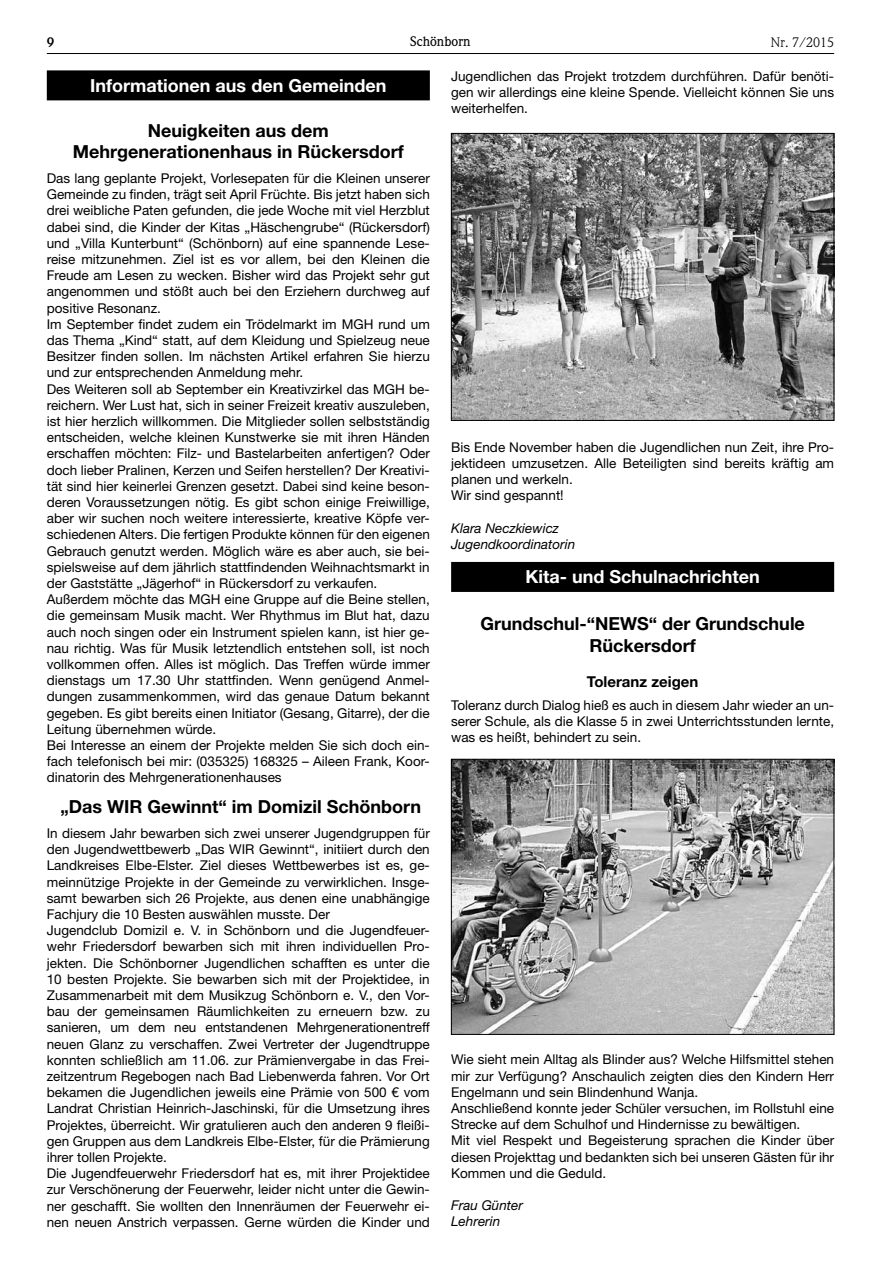
<style>
.page{position:relative;width:881px;height:1263px;background:#fff}
.page>*{position:absolute;margin:0;border:0;box-sizing:border-box;transform-origin:0 0}
.t1{font:700 18px/21.6px "Helvetica Neue LT";color:#000;text-align:center}
.t2{font:700 18px "Helvetica Neue LT";color:#fff}
.t3{font:700 15px "Helvetica Neue LT";color:#000}
.t4{font:13.5px/16.2px "Helvetica Neue LT";color:#000}
.t5{font:italic 13.5px/16.2px "Helvetica Neue LT";color:#000}
.t6{font:500 13.5px "Weidemann";color:#000}
.t7{font:13.5px "Weidemann";color:#000}
.t8{font:700 13.5px "Weidemann";color:#000}
</style>
<div class="page">
<hr style="left:47px;top:53px;width:786px;height:1px;background:#000">
<div style="left:47px;top:70px;width:382px;height:30px;background:#000"></div>
<div style="left:451px;top:562px;width:382px;height:30px;background:#000"></div>
<img style="left:453px;top:135px;width:378px;height:284px">
<div style="left:451px;top:133px;width:382px;height:288px;border:1px solid #000"></div>
<img style="left:453px;top:761px;width:378px;height:272px">
<div style="left:451px;top:759px;width:382px;height:276px;border:1px solid #000"></div>
<p class="t8" style="left:47px;top:34px;width:9px">9</p>
<p class="t6" style="left:410px;top:34px;width:62px">Schönborn</p>
<p class="t7" style="left:770px;top:34px;width:65px">Nr. 7/2015</p>
<h1 class="t2" style="left:90px;top:74px;width:297px">Informationen aus den Gemeinden</h1>
<h1 class="t1" style="left:73px;top:119px;width:332px">Neuigkeiten aus dem<br>Mehrgenerationenhaus in Rückersdorf</h1>
<p class="t4" style="left:47px;top:170px;width:384px">Das lang geplante Projekt, Vorlesepaten für die Kleinen unserer Gemeinde zu finden, trägt seit April Früchte. Bis jetzt haben sich drei weibliche Paten gefunden, die jede Woche mit viel Herzblut dabei sind, die Kinder der Kitas „Häschengrube“ (Rückersdorf) und „Villa Kunterbunt“ (Schönborn) auf eine spannende Lese&shy;reise mitzunehmen. Ziel ist es vor allem, bei den Kleinen die Freude am Lesen zu wecken. Bisher wird das Projekt sehr gut angenommen und stößt auch bei den Erziehern durchweg auf positive Resonanz.<br>Im September findet zudem ein Trödelmarkt im MGH rund um das Thema „Kind“ statt, auf dem Kleidung und Spielzeug neue Besitzer finden sollen. Im nächsten Artikel erfahren Sie hierzu und zur entsprechenden Anmeldung mehr.<br>Des Weiteren soll ab September ein Kreativzirkel das MGH be&shy;reichern. Wer Lust hat, sich in seiner Freizeit kreativ auszuleben, ist hier herzlich willkommen. Die Mitglieder sollen selbstständig entscheiden, welche kleinen Kunstwerke sie mit ihren Händen erschaffen möchten: Filz- und Bastelarbeiten anfertigen? Oder doch lieber Pralinen, Kerzen und Seifen herstellen? Der Kreativi&shy;tät sind hier keinerlei Grenzen gesetzt. Dabei sind keine beson&shy;deren Voraussetzungen nötig. Es gibt schon einige Freiwillige, aber wir suchen noch weitere interessierte, kreative Köpfe ver&shy;schiedenen Alters. Die fertigen Produkte können für den eigenen Gebrauch genutzt werden. Möglich wäre es aber auch, sie bei&shy;spielsweise auf dem jährlich stattfindenden Weihnachtsmarkt in der Gaststätte „Jägerhof“ in Rückersdorf zu verkaufen.<br>Außerdem möchte das MGH eine Gruppe auf die Beine stellen, die gemeinsam Musik macht. Wer Rhythmus im Blut hat, dazu auch noch singen oder ein Instrument spielen kann, ist hier ge&shy;nau richtig. Was für Musik letztendlich entstehen soll, ist noch vollkommen offen. Alles ist möglich. Das Treffen würde immer dienstags um 17.30 Uhr stattfinden. Wenn genügend Anmel&shy;dungen zusammenkommen, wird das genaue Datum bekannt gegeben. Es gibt bereits einen Initiator (Gesang, Gitarre), der die Leitung übernehmen würde.<br>Bei Interesse an einem der Projekte melden Sie sich doch ein&shy;fach telefonisch bei mir: (035325) 168325 – Aileen Frank, Koor&shy;dinatorin des Mehrgenerationenhauses</p>
<h1 class="t1" style="left:60px;top:796px;width:362px">„Das WIR Gewinnt“ im Domizil Schönborn</h1>
<p class="t4" style="left:47px;top:825px;width:384px">In diesem Jahr bewarben sich zwei unserer Jugendgruppen für den Jugendwettbewerb „Das WIR Gewinnt“, initiiert durch den Landkreises Elbe-Elster. Ziel dieses Wettbewerbes ist es, ge&shy;meinnützige Projekte in der Gemeinde zu verwirklichen. Insge&shy;samt bewarben sich 26 Projekte, aus denen eine unabhängige Fachjury die 10 Besten auswählen musste. Der<br>Jugendclub Domizil e. V. in Schönborn und die Jugendfeuer&shy;wehr Friedersdorf bewarben sich mit ihren individuellen Pro&shy;jekten. Die Schönborner Jugendlichen schafften es unter die 10 besten Projekte. Sie bewarben sich mit der Projektidee, in Zusammenarbeit mit dem Musikzug Schönborn e. V., den Vor&shy;bau der gemeinsamen Räumlichkeiten zu erneuern bzw. zu sanieren, um dem neu entstandenen Mehrgenerationentreff neuen Glanz zu verschaffen. Zwei Vertreter der Jugendtruppe konnten schließlich am 11.06. zur Prämienvergabe in das Frei&shy;zeitzentrum Regebogen nach Bad Liebenwerda fahren. Vor Ort bekamen die Jugendlichen jeweils eine Prämie von 500 € vom Landrat Christian Heinrich-Jaschinski, für die Umsetzung ihres Projektes, überreicht. Wir gratulieren auch den anderen 9 fleißi&shy;gen Gruppen aus dem Landkreis Elbe-Elster, für die Prämierung ihrer tollen Projekte.<br>Die Jugendfeuerwehr Friedersdorf hat es, mit ihrer Projektidee zur Verschönerung der Feuerwehr, leider nicht unter die Gewin&shy;ner geschafft. Sie wollten den Innenräumen der Feuerwehr ei&shy;nen neuen Anstrich verpassen. Gerne würden die Kinder und</p>
<p class="t4" style="left:451px;top:68px;width:384px;text-align:justify">Jugendlichen das Projekt trotzdem durchführen. Dafür benöti&shy;gen wir allerdings eine kleine Spende. Vielleicht können Sie uns weiterhelfen.</p>
<p class="t4" style="left:451px;top:438px;width:384px">Bis Ende November haben die Jugendlichen nun Zeit, ihre Pro&shy;jektideen umzusetzen. Alle Beteiligten sind bereits kräftig am planen und werkeln.<br>Wir sind gespannt!</p>
<p class="t5" style="left:451px;top:519px;width:126px">Klara Neczkiewicz<br>Jugendkoordinatorin</p>
<h1 class="t2" style="left:525px;top:566px;width:236px">Kita- und Schulnachrichten</h1>
<h1 class="t1" style="left:480px;top:613px;width:326px">Grundschul-“NEWS“ der Grundschule<br>Rückersdorf</h1>
<p class="t3" style="left:586px;top:672px;width:113px">Toleranz zeigen</p>
<p class="t4" style="left:451px;top:696px;width:384px;text-align:justify">Toleranz durch Dialog hieß es auch in diesem Jahr wieder an un&shy;serer Schule, als die Klasse 5 in zwei Unterrichtsstunden lernte, was es heißt, behindert zu sein.</p>
<p class="t4" style="left:451px;top:1051px;width:384px">Wie sieht mein Alltag als Blinder aus? Welche Hilfsmittel stehen mir zur Verfügung? Anschaulich zeigten dies den Kindern Herr Engelmann und sein Blindenhund Wanja.<br>Anschließend konnte jeder Schüler versuchen, im Rollstuhl eine Strecke auf dem Schulhof und Hindernisse zu bewältigen.<br>Mit viel Respekt und Begeisterung sprachen die Kinder über diesen Projekttag und bedankten sich bei unseren Gästen für ihr Kommen und die Geduld.</p>
<p class="t5" style="left:451px;top:1197px;width:73px">Frau Günter<br>Lehrerin</p>
</div>
